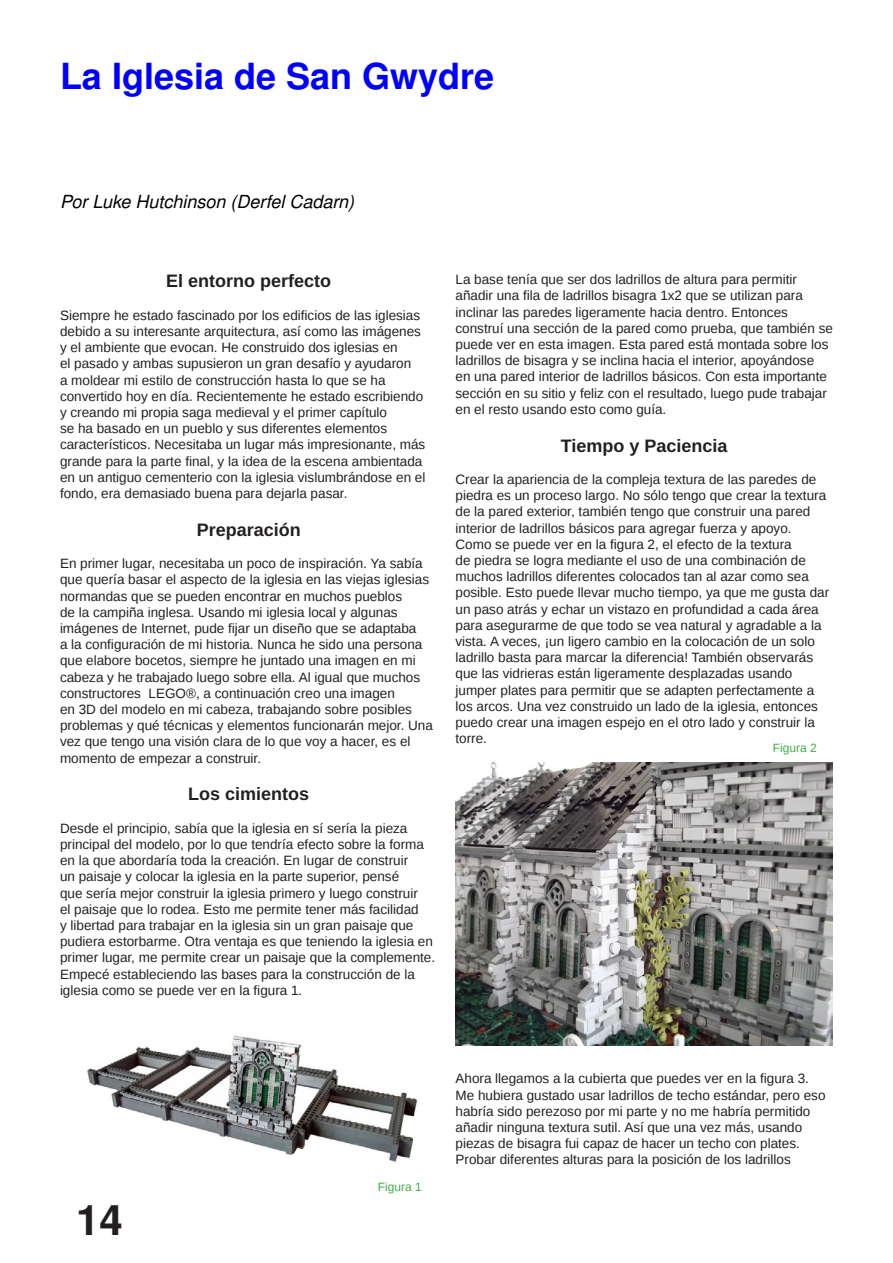
<style>
.page{position:relative;width:893px;height:1263px;background:#fff}
.page>*{position:absolute;margin:0;border:0;box-sizing:border-box;transform-origin:0 0}
.t1{font:700 42px "Free Sans";color:#231f20}
.t2{font:700 36px "Free Sans";color:#00f}
.t3{font:700 18px "Liberation Sans";color:#231f20}
.t4{font:italic 18px "Free Sans";color:#000}
.t5{font:13.5px/16.2px "Liberation Sans";color:#231f20}
.t6{font:12px "Liberation Sans";color:#40ae49}
</style>
<div class="page">
<img style="left:87px;top:1035px;width:330px;height:127px">
<img style="left:455px;top:763px;width:378px;height:283px">
<h2 class="t2" style="left:60px;top:60px;width:436px">La Iglesia de San Gwydre</h2>
<h3 class="t4" style="left:60px;top:193px;width:296px">Por Luke Hutchinson (Derfel Cadarn)</h3>
<h3 class="t3" style="left:166px;top:271px;width:167px">El entorno perfecto</h3>
<p class="t5" style="left:60px;top:307px;width:367px">Siempre he estado fascinado por los edificios de las iglesias debido a su interesante arquitectura, así como las imágenes y el ambiente que evocan. He construido dos iglesias en<br>el pasado y ambas supusieron un gran desafío y ayudaron<br>a moldear mi estilo de construcción hasta lo que se ha convertido hoy en día. Recientemente he estado escribiendo y creando mi propia saga medieval y el primer capítulo<br>se ha basado en un pueblo y sus diferentes elementos característicos. Necesitaba un lugar más impresionante, más grande para la parte final, y la idea de la escena ambientada en un antiguo cementerio con la iglesia vislumbrándose en el fondo, era demasiado buena para dejarla pasar.</p>
<h3 class="t3" style="left:197px;top:519px;width:106px">Preparación</h3>
<p class="t5" style="left:60px;top:555px;width:374px">En primer lugar, necesitaba un poco de inspiración. Ya sabía que quería basar el aspecto de la iglesia en las viejas iglesias normandas que se pueden encontrar en muchos pueblos<br>de la campiña inglesa. Usando mi iglesia local y algunas imágenes de Internet, pude fijar un diseño que se adaptaba<br>a la configuración de mi historia. Nunca he sido una persona que elabore bocetos, siempre he juntado una imagen en mi cabeza y he trabajado luego sobre ella. Al igual que muchos constructores LEGO®, a continuación creo una imagen<br>en 3D del modelo en mi cabeza, trabajando sobre posibles problemas y qué técnicas y elementos funcionarán mejor. Una vez que tengo una visión clara de lo que voy a hacer, es el momento de empezar a construir.</p>
<h3 class="t3" style="left:188px;top:784px;width:123px">Los cimientos</h3>
<p class="t5" style="left:60px;top:820px;width:377px">Desde el principio, sabía que la iglesia en sí sería la pieza principal del modelo, por lo que tendría efecto sobre la forma en la que abordaría toda la creación. En lugar de construir<br>un paisaje y colocar la iglesia en la parte superior, pensé<br>que sería mejor construir la iglesia primero y luego construir<br>el paisaje que lo rodea. Esto me permite tener más facilidad<br>y libertad para trabajar en la iglesia sin un gran paisaje que pudiera estorbarme. Otra ventaja es que teniendo la iglesia en primer lugar, me permite crear un paisaje que la complemente.<br>Empecé estableciendo las bases para la construcción de la iglesia como se puede ver en la figura 1.</p>
<p class="t5" style="left:455px;top:271px;width:379px">La base tenía que ser dos ladrillos de altura para permitir añadir una fila de ladrillos bisagra 1x2 que se utilizan para inclinar las paredes ligeramente hacia dentro. Entonces construí una sección de la pared como prueba, que también se puede ver en esta imagen. Esta pared está montada sobre los ladrillos de bisagra y se inclina hacia el interior, apoyándose<br>en una pared interior de ladrillos básicos. Con esta importante sección en su sitio y feliz con el resultado, luego pude trabajar en el resto usando esto como guía.</p>
<h3 class="t3" style="left:561px;top:435px;width:168px">Tiempo y Paciencia</h3>
<p class="t5" style="left:455px;top:471px;width:375px">Crear la apariencia de la compleja textura de las paredes de piedra es un proceso largo. No sólo tengo que crear la textura de la pared exterior, también tengo que construir una pared interior de ladrillos básicos para agregar fuerza y apoyo.<br>Como se puede ver en la figura 2, el efecto de la textura<br>de piedra se logra mediante el uso de una combinación de muchos ladrillos diferentes colocados tan al azar como sea posible. Esto puede llevar mucho tiempo, ya que me gusta dar un paso atrás y echar un vistazo en profundidad a cada área para asegurarme de que todo se vea natural y agradable a la vista. A veces, ¡un ligero cambio en la colocación de un solo ladrillo basta para marcar la diferencia! También observarás que las vidrieras están ligeramente desplazadas usando jumper plates para permitir que se adapten perfectamente a los arcos. Una vez construido un lado de la iglesia, entonces puedo crear una imagen espejo en el otro lado y construir la torre.</p>
<p class="t6" style="left:773px;top:741px;width:46px">Figura 2</p>
<h1 class="t1" style="left:76px;top:1201px;width:48px">14</h1>
<p class="t6" style="left:378px;top:1180px;width:46px">Figura 1</p>
<p class="t5" style="left:455px;top:1071px;width:371px">Ahora llegamos a la cubierta que puedes ver en la figura 3.<br>Me hubiera gustado usar ladrillos de techo estándar, pero eso habría sido perezoso por mi parte y no me habría permitido añadir ninguna textura sutil. Así que una vez más, usando piezas de bisagra fui capaz de hacer un techo con plates.<br>Probar diferentes alturas para la posición de los ladrillos</p>
</div>
